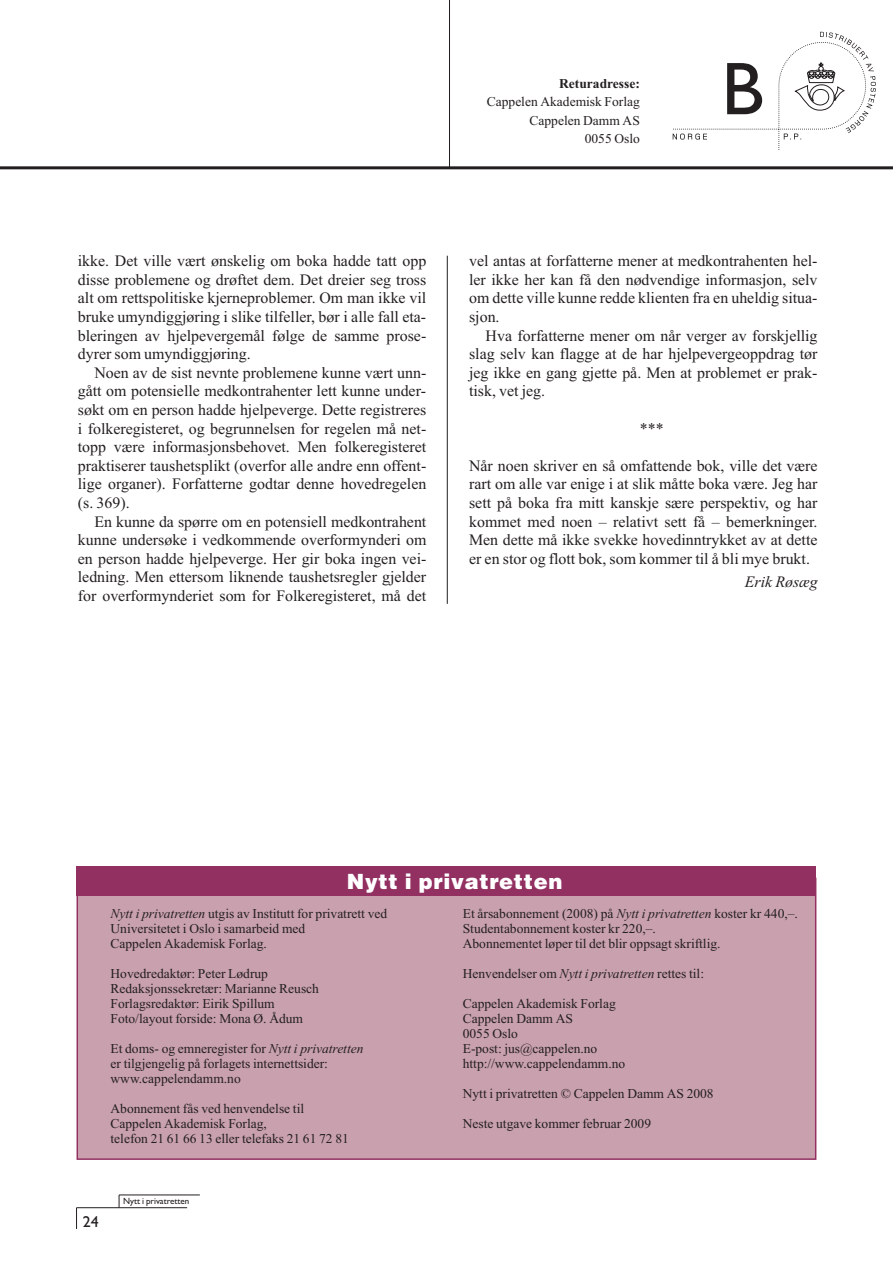
<style>
.page{position:relative;width:893px;height:1263px;background:#fff}
.page>*{position:absolute;margin:0;border:0;box-sizing:border-box;transform-origin:0 0}
.t1{font:75px "Gill Sans";color:#231f20}
.t2{font:900 21px "Helvetica";letter-spacing:.035em;color:#fff}
.t3{font:15.9px/18.6px "Times New Roman";color:#231f20;text-align:justify}
.t4{font:italic 15.9px "Times New Roman";color:#231f20}
.t5{font:15.9px "Gill Sans";color:#231f20}
.t6{font:13.5px/15px "Times New Roman";color:#231f20}
.t7{font:700 13.5px "Times New Roman";color:#231f20}
.t8{font:9px "Gill Sans";color:#231f20}
.s1{font-style:italic}
</style>
<div class="page">
<svg style="left:76px;top:1208px;width:1px;height:21px"></svg>
<hr style="left:77px;top:1207px;width:110px;height:1px;background:#231f20">
<hr style="left:119px;top:1195px;width:81px;height:1px;background:#231f20">
<svg style="left:119px;top:1195px;width:1px;height:13px"></svg>
<div style="left:78px;top:879px;width:737px;height:279px;background:#c9a0ae"></div>
<div style="left:77px;top:866px;width:739px;height:30px;background:#923062"></div>
<hr style="left:0;top:166px;width:893px;height:3px;background:#231f20">
<svg style="left:672px;top:32px;width:204px;height:118px"></svg>
<hr style="left:449px;top:0;width:1px;height:168px;background:#231f20">
<hr style="left:447px;top:256px;width:1px;height:348px;background:#231f20">
<p class="t7" style="left:559px;top:75px;width:82px">Returadresse:</p>
<p class="t6" style="left:487px;top:92px;width:155px;line-height:18.6px;text-align:right">Cappelen Akademisk Forlag<br>Cappelen Damm AS<br>0055 Oslo</p>
<h1 class="t1" style="left:721px;top:44px;width:44px">B</h1>
<p class="t3" style="left:78px;top:251px;width:350px">ikke. Det ville vært ønskelig om boka hadde tatt opp disse problemene og drøftet dem. Det dreier seg tross alt om rettspolitiske kjerneproblemer. Om man ikke vil bruke umyndiggjøring i slike tilfeller, bør i alle fall eta&shy;bleringen av hjelpevergemål følge de samme prose&shy;dyrer som umyndiggjøring.</p>
<p class="t3" style="left:78px;top:363px;width:350px;text-indent:17px">Noen av de sist nevnte problemene kunne vært unn&shy;gått om potensielle medkontrahenter lett kunne under&shy;søkt om en person hadde hjelpeverge. Dette registreres i folkeregisteret, og begrunnelsen for regelen må net&shy;topp være informasjonsbehovet. Men folkeregisteret praktiserer taushetsplikt (overfor alle andre enn offent&shy;lige organer). Forfatterne godtar denne hovedregelen (s. 369).</p>
<p class="t3" style="left:78px;top:512px;width:350px;text-indent:17px">En kunne da spørre om en potensiell medkontrahent kunne undersøke i vedkommende overformynderi om en person hadde hjelpeverge. Her gir boka ingen vei&shy;ledning. Men ettersom liknende taushetsregler gjelder for overformynderiet som for Folkeregisteret, må det</p>
<p class="t3" style="left:469px;top:251px;width:350px">vel antas at forfatterne mener at medkontrahenten hel&shy;ler ikke her kan få den nødvendige informasjon, selv om dette ville kunne redde klienten fra en uheldig situa&shy;sjon.</p>
<p class="t3" style="left:469px;top:326px;width:350px;text-indent:17px">Hva forfatterne mener om når verger av forskjellig slag selv kan flagge at de har hjelpevergeoppdrag tør jeg ikke en gang gjette på. Men at problemet er prak&shy;tisk, vet jeg.</p>
<p class="t3" style="left:640px;top:419px;width:25px">***</p>
<p class="t3" style="left:469px;top:456px;width:350px">Når noen skriver en så omfattende bok, ville det være rart om alle var enige i at slik måtte boka være. Jeg har sett på boka fra mitt kanskje sære perspektiv, og har kommet med noen – relativt sett få – bemerkninger.<br>Men dette må ikke svekke hovedinntrykket av at dette er en stor og flott bok, som kommer til å bli mye brukt.</p>
<p class="t4" style="left:745px;top:572px;width:74px">Erik Røsæg</p>
<h2 class="t2" style="left:347px;top:873px;width:217px">Nytt i privatretten</h2>
<p class="t6" style="left:111px;top:906px;width:278px"><span class="s1">Nytt i privatretten</span> utgis av Institutt for privatrett ved<br>Universitetet i Oslo i samarbeid med<br>Cappelen Akademisk Forlag.</p>
<p class="t6" style="left:111px;top:966px;width:210px">Hovedredaktør: Peter Lødrup Redaksjonssekretær: Marianne Reusch Forlagsredaktør: Eirik Spillum Foto/layout forside: Mona Ø. Ådum</p>
<p class="t6" style="left:111px;top:1041px;width:254px">Et doms- og emneregister for <span class="s1">Nytt i privatretten </span>er tilgjengelig på forlagets internettsider: www.cappelendamm.no</p>
<p class="t6" style="left:111px;top:1101px;width:240px">Abonnement fås ved henvendelse til<br>Cappelen Akademisk Forlag,<br>telefon 21 61 66 13 eller telefaks 21 61 72 81</p>
<p class="t6" style="left:463px;top:906px;width:337px">Et årsabonnement (2008) på <span class="s1">Nytt i privatretten</span> koster kr 440,–.<br>Studentabonnement koster kr 220,–.<br>Abonnementet løper til det blir oppsagt skriftlig.</p>
<p class="t6" style="left:463px;top:966px;width:243px">Henvendelser om <span class="s1">Nytt i privatretten</span> rettes til:</p>
<p class="t6" style="left:463px;top:996px;width:164px">Cappelen Akademisk Forlag<br>Cappelen Damm AS<br>0055 Oslo<br>E-post: jus@cappelen.no http://www.cappelendamm.no</p>
<p class="t6" style="left:463px;top:1086px;width:252px">Nytt i privatretten © Cappelen Damm AS 2008</p>
<p class="t6" style="left:463px;top:1116px;width:190px">Neste utgave kommer februar 2009</p>
<p class="t5" style="left:83px;top:1212px;width:17px">24</p>
<p class="t8" style="left:123px;top:1195px;width:68px">Nytt i privatretten</p>
</div>
